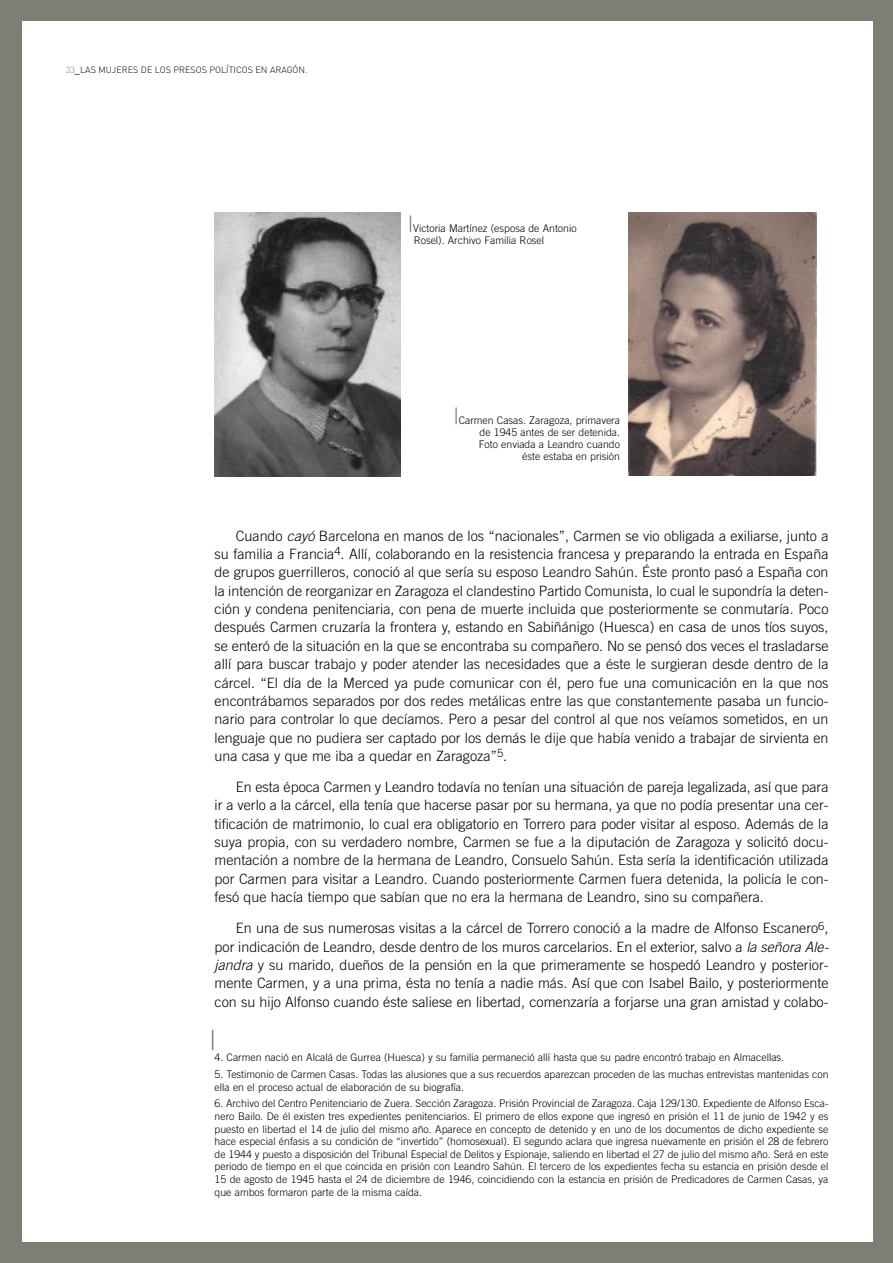
<style>
.page{position:relative;width:893px;height:1263px;background:#fff}
.page>*{position:absolute;margin:0;border:0;box-sizing:border-box;transform-origin:0 0}
.t1{font:300 14.25px/18.3px "Trade Gothic";color:#000;text-align:justify}
.t2{font:300 10.5px/12.6px "Trade Gothic";color:#000}
.t3{font:300 9px "DIN";color:#000}
.s1{color:#7f7e75}
.s2{font-weight:500}
.s3{font-size:22.5px;color:#7f7e75}
.s4{font-style:italic}
</style>
<div class="page">
<div style="left:1px;top:0;width:891px;height:1263px;background:#7f7e75"></div>
<div style="left:22px;top:21px;width:850px;height:1221px;background:#fff"></div>
<svg style="left:212px;top:1030px;width:1px;height:20px"></svg>
<img style="left:215px;top:213px;width:185px;height:263px">
<img style="left:628px;top:213px;width:188px;height:263px">
<p class="t3" style="left:66px;top:66px;width:243px"><span class="s1">33</span><span class="s2">_</span>LAS MUJERES DE LOS PRESOS POLÍTICOS EN ARAGÓN.</p>
<p class="t2" style="left:414px;top:224px;width:164px;line-height:12px;text-indent:-6px"><span class="s3">|</span>Victoria Martínez (esposa de Antonio<br>Rosel). Archivo Familia Rosel</p>
<p class="t2" style="left:453px;top:415px;width:168px;line-height:12px;text-align:right"><span class="s3">|</span>Carmen Casas. Zaragoza, primavera de 1945 antes de ser detenida.<br>Foto enviada a Leandro cuando<br>éste estaba en prisión</p>
<p class="t1" style="left:215px;top:528px;width:615px;text-indent:21px">Cuando <span class="s4">cayó</span> Barcelona en manos de los “nacionales”, Carmen se vio obligada a exiliarse, junto a su familia a Francia<sup>4</sup>. Allí, colaborando en la resistencia francesa y preparando la entrada en España de grupos guerrilleros, conoció al que sería su esposo Leandro Sahún. Éste pronto pasó a España con la intención de reorganizar en Zaragoza el clandestino Partido Comunista, lo cual le supondría la deten&shy;ción y condena penitenciaria, con pena de muerte incluida que posteriormente se conmutaría. Poco después Carmen cruzaría la frontera y, estando en Sabiñánigo (Huesca) en casa de unos tíos suyos, se enteró de la situación en la que se encontraba su compañero. No se pensó dos veces el trasladarse allí para buscar trabajo y poder atender las necesidades que a éste le surgieran desde dentro de la cárcel. “El día de la Merced ya pude comunicar con él, pero fue una comunicación en la que nos encontrábamos separados por dos redes metálicas entre las que constantemente pasaba un funcio&shy;nario para controlar lo que decíamos. Pero a pesar del control al que nos veíamos sometidos, en un lenguaje que no pudiera ser captado por los demás le dije que había venido a trabajar de sirvienta en una casa y que me iba a quedar en Zaragoza”<sup>5</sup>.</p>
<p class="t1" style="left:215px;top:779px;width:615px;text-indent:21px">En esta época Carmen y Leandro todavía no tenían una situación de pareja legalizada, así que para ir a verlo a la cárcel, ella tenía que hacerse pasar por su hermana, ya que no podía presentar una cer&shy;tificación de matrimonio, lo cual era obligatorio en Torrero para poder visitar al esposo. Además de la suya propia, con su verdadero nombre, Carmen se fue a la diputación de Zaragoza y solicitó docu&shy;mentación a nombre de la hermana de Leandro, Consuelo Sahún. Esta sería la identificación utilizada por Carmen para visitar a Leandro. Cuando posteriormente Carmen fuera detenida, la policía le con&shy;fesó que hacía tiempo que sabían que no era la hermana de Leandro, sino su compañera.</p>
<p class="t1" style="left:215px;top:920px;width:615px;text-indent:21px">En una de sus numerosas visitas a la cárcel de Torrero conoció a la madre de Alfonso Escanero<sup>6</sup>, por indicación de Leandro, desde dentro de los muros carcelarios. En el exterior, salvo a <span class="s4">la señora Ale&shy;jandra</span> y su marido, dueños de la pensión en la que primeramente se hospedó Leandro y posterior&shy;mente Carmen, y a una prima, ésta no tenía a nadie más. Así que con Isabel Bailo, y posteriormente con su hijo Alfonso cuando éste saliese en libertad, comenzaría a forjarse una gran amistad y colabo-</p>
<p class="t2" style="left:215px;top:1052px;width:571px">4. Carmen nació en Alcalá de Gurrea (Huesca) y su familia permaneció allí hasta que su padre encontró trabajo en Almacellas.</p>
<p class="t2" style="left:215px;top:1069px;width:615px">5. Testimonio de Carmen Casas. Todas las alusiones que a sus recuerdos aparezcan proceden de las muchas entrevistas mantenidas con ella en el proceso actual de elaboración de su biografía.</p>
<p class="t2" style="left:215px;top:1098px;width:615px;text-align:justify">6. Archivo del Centro Penitenciario de Zuera. Sección Zaragoza. Prisión Provincial de Zaragoza. Caja 129/130. Expediente de Alfonso Esca&shy;nero Bailo. De él existen tres expedientes penitenciarios. El primero de ellos expone que ingresó en prisión el 11 de junio de 1942 y es puesto en libertad el 14 de julio del mismo año. Aparece en concepto de detenido y en uno de los documentos de dicho expediente se hace especial énfasis a su condición de “invertido” (homosexual). El segundo aclara que ingresa nuevamente en prisión el 28 de febrero de 1944 y puesto a disposición del Tribunal Especial de Delitos y Espionaje, saliendo en libertad el 27 de julio del mismo año. Será en este periodo de tiempo en el que coincida en prisión con Leandro Sahún. El tercero de los expedientes fecha su estancia en prisión desde el 15 de agosto de 1945 hasta el 24 de diciembre de 1946, coincidiendo con la estancia en prisión de Predicadores de Carmen Casas, ya que ambos formaron parte de la misma caída.</p>
</div>
